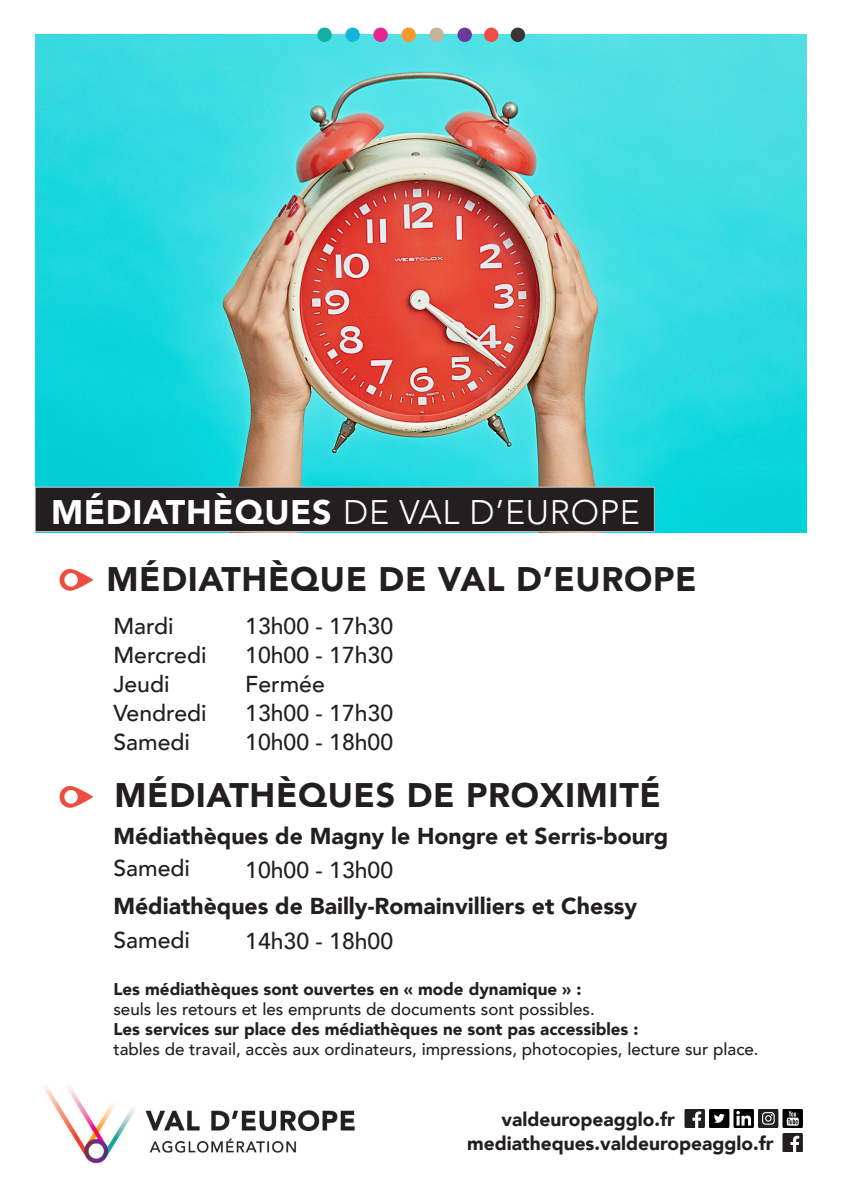
<style>
.page{position:relative;width:842px;height:1191px;background:#fff}
.page>*{position:absolute;margin:0;border:0;box-sizing:border-box;transform-origin:0 0}
.t1{font:900 34px "Avenir";letter-spacing:.02em;color:#231f20}
.t2{font:300 34px "Avenir";letter-spacing:.02em;color:#fff}
.t3{font:500 23px "Avenir";color:#231f20}
.t4{font:900 23px "Avenir";color:#231f20}
.t5{font:900 19.1px "Avenir";color:#231f20}
.t6{font:500 17px "Avenir";color:#231f20}
.t7{font:900 17px "Avenir";color:#231f20}
.s1{font-weight:900}
</style>
<div class="page">
<img style="left:35px;top:35px;width:771px;height:497px">
<div style="left:35px;top:487px;width:619px;height:44px;background:#231f20"></div>
<div style="left:35px;top:487px;width:620px;height:45px;border:1px solid #ccc"></div>
<img style="left:59px;top:569px;width:35px;height:21px">
<img style="left:59px;top:787px;width:35px;height:20px">
<svg style="left:684px;top:1109px;width:119px;height:18px"></svg>
<svg style="left:782px;top:1133px;width:21px;height:18px"></svg>
<img style="left:44px;top:1086px;width:311px;height:78px">
<div style="left:373px;top:28px;width:15px;height:14px;background:#e62592;border-radius:50%"></div>
<div style="left:401px;top:28px;width:15px;height:14px;background:#f7972e;border-radius:50%"></div>
<div style="left:429px;top:28px;width:15px;height:14px;background:#c3b49b;border-radius:50%"></div>
<div style="left:457px;top:28px;width:15px;height:14px;background:#6a3b97;border-radius:50%"></div>
<div style="left:345px;top:28px;width:15px;height:14px;background:#11b5d9;border-radius:50%"></div>
<div style="left:317px;top:28px;width:15px;height:14px;background:#16b0a2;border-radius:50%"></div>
<div style="left:511px;top:28px;width:14px;height:14px;background:#3d3238;border-radius:50%"></div>
<div style="left:484px;top:28px;width:14px;height:14px;background:#ef4d43;border-radius:50%"></div>
<p class="t2" style="left:51px;top:492px;width:590px"><span class="s1">MÉDIATHÈQUES</span> DE VAL D’EUROPE</p>
<p class="t1" style="left:107px;top:550px;width:592px">MÉDIATHÈQUE DE VAL D’EUROPE</p>
<p class="t3" style="left:113px;top:606px;width:62px">Mardi</p>
<p class="t3" style="left:113px;top:635px;width:95px">Mercredi</p>
<p class="t3" style="left:113px;top:664px;width:58px">Jeudi</p>
<p class="t3" style="left:113px;top:693px;width:95px">Vendredi</p>
<p class="t3" style="left:113px;top:722px;width:78px">Samedi</p>
<p class="t3" style="left:245px;top:606px;width:149px">13h00 - 17h30</p>
<p class="t3" style="left:245px;top:635px;width:149px">10h00 - 17h30</p>
<p class="t3" style="left:245px;top:664px;width:81px">Fermée</p>
<p class="t3" style="left:245px;top:693px;width:149px">13h00 - 17h30</p>
<p class="t3" style="left:245px;top:722px;width:149px">10h00 - 18h00</p>
<p class="t1" style="left:114px;top:766px;width:548px">MÉDIATHÈQUES DE PROXIMITÉ</p>
<p class="t4" style="left:113px;top:816px;width:556px">Médiathèques de Magny le Hongre et Serris-bourg</p>
<p class="t3" style="left:113px;top:848px;width:78px">Samedi</p>
<p class="t3" style="left:245px;top:849px;width:149px">10h00 - 13h00</p>
<p class="t4" style="left:113px;top:886px;width:525px">Médiathèques de Bailly-Romainvilliers et Chessy</p>
<p class="t3" style="left:113px;top:920px;width:78px">Samedi</p>
<p class="t3" style="left:245px;top:921px;width:149px">14h30 - 18h00</p>
<p class="t7" style="left:113px;top:974px;width:470px">Les médiathèques sont ouvertes en « mode dynamique » :</p>
<p class="t6" style="left:113px;top:994px;width:483px">seuls les retours et les emprunts de documents sont possibles.</p>
<p class="t7" style="left:113px;top:1014px;width:527px">Les services sur place des médiathèques ne sont pas accessibles :</p>
<p class="t6" style="left:113px;top:1034px;width:647px">tables de travail, accès aux ordinateurs, impressions, photocopies, lecture sur place.</p>
<p class="t5" style="left:502px;top:1103px;width:175px">valdeuropeagglo.fr</p>
<p class="t5" style="left:467px;top:1127px;width:308px">mediatheques.valdeuropeagglo.fr</p>
</div>
